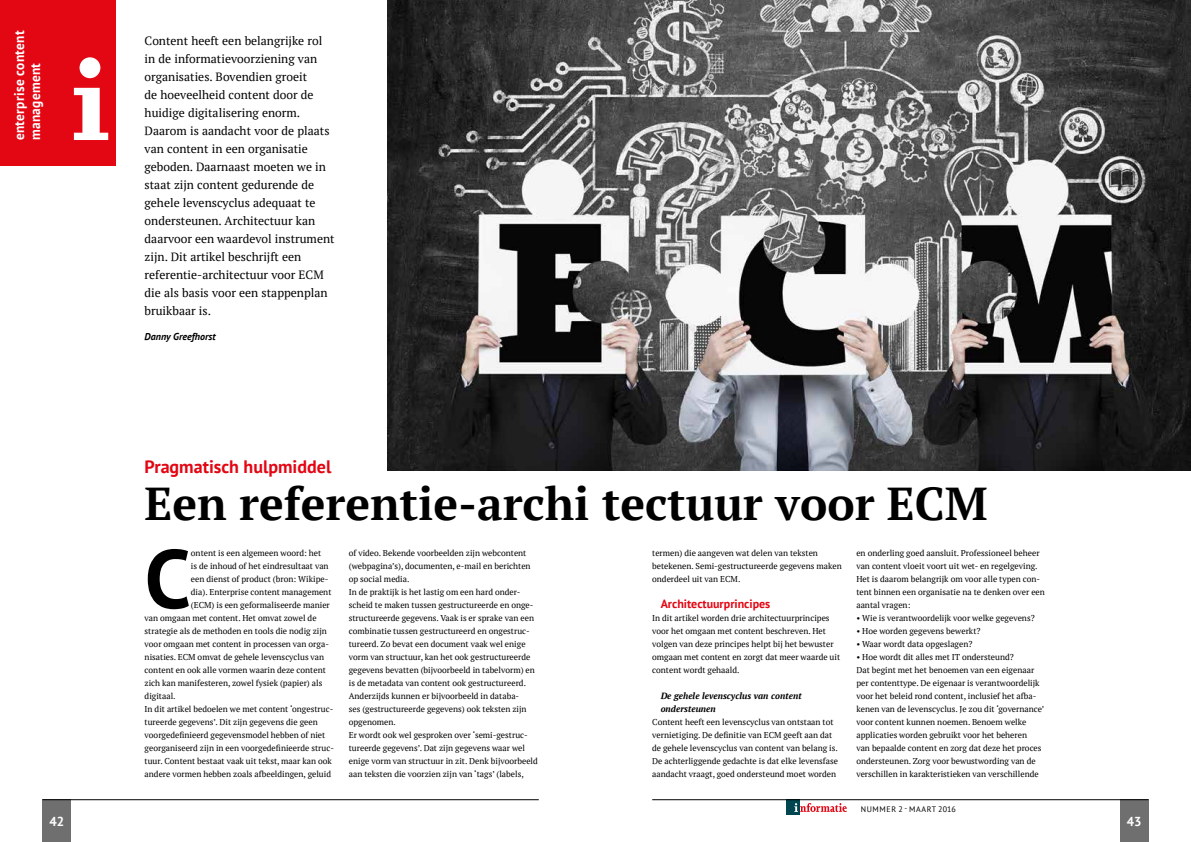
<style>
.page{position:relative;width:1191px;height:842px;background:#fff}
.page>*{position:absolute;margin:0;border:0;box-sizing:border-box;transform-origin:0 0}
.t1{font:700 82.8px "PT Sans";color:#000}
.t2{font:700 46px "PT Serif";color:#000}
.t3{font:700 18px "PT Sans";color:#e30613}
.t4{font:700 14px/16px "PT Sans";letter-spacing:.025em;color:#fff;scale:.95 1}
.t5{font:700 13px "PT Sans";color:#fff}
.t6{font:12px/18px "PT Serif";color:#000}
.t7{font:700 12px "PT Sans";color:#e30613}
.t8{font:italic 700 10px "PT Sans";color:#000}
.t9{font:italic 700 9px/13px "PT Serif";color:#000}
.t10{font:8.5px/13px "PT Serif";color:#000}
.t11{font:8px "PT Sans";letter-spacing:.08em;color:#000}
</style>
<div class="page">
<div style="left:0;top:0;width:116px;height:166px;background:#e30613"></div>
<svg style="left:74px;top:57px;width:34px;height:83px"></svg>
<div style="left:786px;top:799px;width:13px;height:16px;background:#004651"></div>
<svg style="left:794px;top:803px;width:53px;height:9px"></svg>
<div style="left:43px;top:799px;width:28px;height:43px;background:#706f6f"></div>
<div style="left:1120px;top:799px;width:28px;height:43px;background:#706f6f"></div>
<hr style="left:43px;top:799px;width:496px;height:1px;background:#000">
<hr style="left:652px;top:799px;width:496px;height:1px;background:#000">
<img style="left:387px;top:0;width:804px;height:470px">
<h3 class="t4" style="left:11px;top:140px;width:117px;rotate:-90deg">enterprise content management</h3>
<p class="t6" style="left:145px;top:32px;width:191px">Content heeft een belangrijke rol in de informatievoorziening van organisaties. Bovendien groeit<br>de hoeveelheid content door de huidige digitalisering enorm.<br>Daarom is aandacht voor de plaats van content in een organisatie geboden. Daarnaast moeten we in staat zijn content gedurende de gehele levenscyclus adequaat te ondersteunen. Architectuur kan daarvoor een waardevol instrument zijn. Dit artikel beschrijft een referentie-architectuur voor ECM die als basis voor een stappenplan bruikbaar is.</p>
<p class="t8" style="left:145px;top:330px;width:73px">Danny Greefhorst</p>
<h3 class="t3" style="left:145px;top:454px;width:188px">Pragmatisch hulpmiddel</h3>
<h2 class="t2" style="left:145px;top:474px;width:844px">Een referentie-archi tectuur voor ECM</h2>
<h1 class="t1" style="left:145px;top:524px;width:48px">C</h1>
<p class="t10" style="left:191px;top:546px;width:132px">ontent is een algemeen woord: het</p>
<p class="t10" style="left:349px;top:546px;width:191px">of video. Bekende voorbeelden zijn webcontent (webpagina’s), documenten, e-mail en berichten op social media.<br>In de praktijk is het lastig om een hard onder&shy;scheid te maken tussen gestructureerde en onge&shy;structureerde gegevens. Vaak is er sprake van een combinatie tussen gestructureerd en ongestruc&shy;tureerd. Zo bevat een document vaak wel enige vorm van structuur, kan het ook gestructureerde gegevens bevatten (bijvoorbeeld in tabelvorm) en is de metadata van content ook gestructureerd.<br>Anderzijds kunnen er bijvoorbeeld in databa-<br>ses (gestructureerde gegevens) ook teksten zijn opgenomen.<br>Er wordt ook wel gesproken over ‘semi-gestruc&shy;tureerde gegevens’. Dat zijn gegevens waar wel enige vorm van structuur in zit. Denk bijvoorbeeld aan teksten die voorzien zijn van ‘tags’ (labels,</p>
<p class="t10" style="left:652px;top:546px;width:191px">termen) die aangeven wat delen van teksten betekenen. Semi-gestructureerde gegevens maken onderdeel uit van ECM.</p>
<h3 class="t7" style="left:660px;top:596px;width:111px">Architectuurprincipes</h3>
<p class="t10" style="left:652px;top:611px;width:189px">In dit artikel worden drie architectuurprincipes voor het omgaan met content beschreven. Het volgen van deze principes helpt bij het bewuster omgaan met content en zorgt dat meer waarde uit content wordt gehaald.</p>
<p class="t9" style="left:660px;top:689px;width:142px">De gehele levenscyclus van content ondersteunen</p>
<p class="t10" style="left:652px;top:715px;width:187px">Content heeft een levenscyclus van ontstaan tot vernietiging. De definitie van ECM geeft aan dat de gehele levenscyclus van content van belang is.<br>De achterliggende gedachte is dat elke levensfase aandacht vraagt, goed ondersteund moet worden</p>
<p class="t10" style="left:856px;top:546px;width:190px">en onderling goed aansluit. Professioneel beheer van content vloeit voort uit wet- en regelgeving.<br>Het is daarom belangrijk om voor alle typen con&shy;tent binnen een organisatie na te denken over een aantal vragen:</p>
<p class="t10" style="left:856px;top:611px;width:180px">• Wie is verantwoordelijk voor welke gegevens?</p>
<p class="t10" style="left:856px;top:624px;width:126px">• Hoe worden gegevens bewerkt?</p>
<p class="t10" style="left:856px;top:637px;width:118px">• Waar wordt data opgeslagen?</p>
<p class="t10" style="left:856px;top:650px;width:189px">• Hoe wordt dit alles met IT ondersteund?<br>Dat begint met het benoemen van een eigenaar per contenttype. De eigenaar is verantwoordelijk voor het beleid rond content, inclusief het afba&shy;kenen van de levenscyclus. Je zou dit ‘governance’ voor content kunnen noemen. Benoem welke applicaties worden gebruikt voor het beheren<br>van bepaalde content en zorg dat deze het proces ondersteunen. Zorg voor bewustwording van de verschillen in karakteristieken van verschillende</p>
<p class="t10" style="left:191px;top:559px;width:139px">is de inhoud of het eindresultaat van</p>
<p class="t10" style="left:191px;top:572px;width:139px">een dienst of product (bron: Wikipe-</p>
<p class="t10" style="left:191px;top:585px;width:142px">dia). Enterprise content management</p>
<p class="t10" style="left:191px;top:598px;width:140px">(ECM) is een geformaliseerde manier</p>
<p class="t10" style="left:145px;top:611px;width:173px">van omgaan met content. Het omvat zowel de</p>
<p class="t10" style="left:145px;top:624px;width:184px">strategie als de methoden en tools die nodig zijn</p>
<p class="t10" style="left:145px;top:637px;width:186px">voor omgaan met content in processen van orga-</p>
<p class="t10" style="left:145px;top:650px;width:181px">nisaties. ECM omvat de gehele levenscyclus van</p>
<p class="t10" style="left:145px;top:663px;width:183px">content en ook alle vormen waarin deze content</p>
<p class="t10" style="left:145px;top:676px;width:179px">zich kan manifesteren, zowel fysiek (papier) als</p>
<p class="t10" style="left:145px;top:689px;width:32px">digitaal.</p>
<p class="t10" style="left:145px;top:702px;width:190px">In dit artikel bedoelen we met content ‘ongestruc-</p>
<p class="t10" style="left:145px;top:715px;width:175px">tureerde gegevens’. Dit zijn gegevens die geen</p>
<p class="t10" style="left:145px;top:728px;width:182px">voorgedefinieerd gegevensmodel hebben of niet</p>
<p class="t10" style="left:145px;top:741px;width:191px">georganiseerd zijn in een voorgedefinieerde struc-</p>
<p class="t10" style="left:145px;top:754px;width:189px">tuur. Content bestaat vaak uit tekst, maar kan ook</p>
<p class="t10" style="left:145px;top:767px;width:188px">andere vormen hebben zoals afbeeldingen, geluid</p>
<p class="t11" style="left:860px;top:804px;width:97px">NUMMER 2 - MAART 2016</p>
<h3 class="t5" style="left:49px;top:812px;width:16px">42</h3>
<h3 class="t5" style="left:1126px;top:812px;width:16px">43</h3>
</div>
